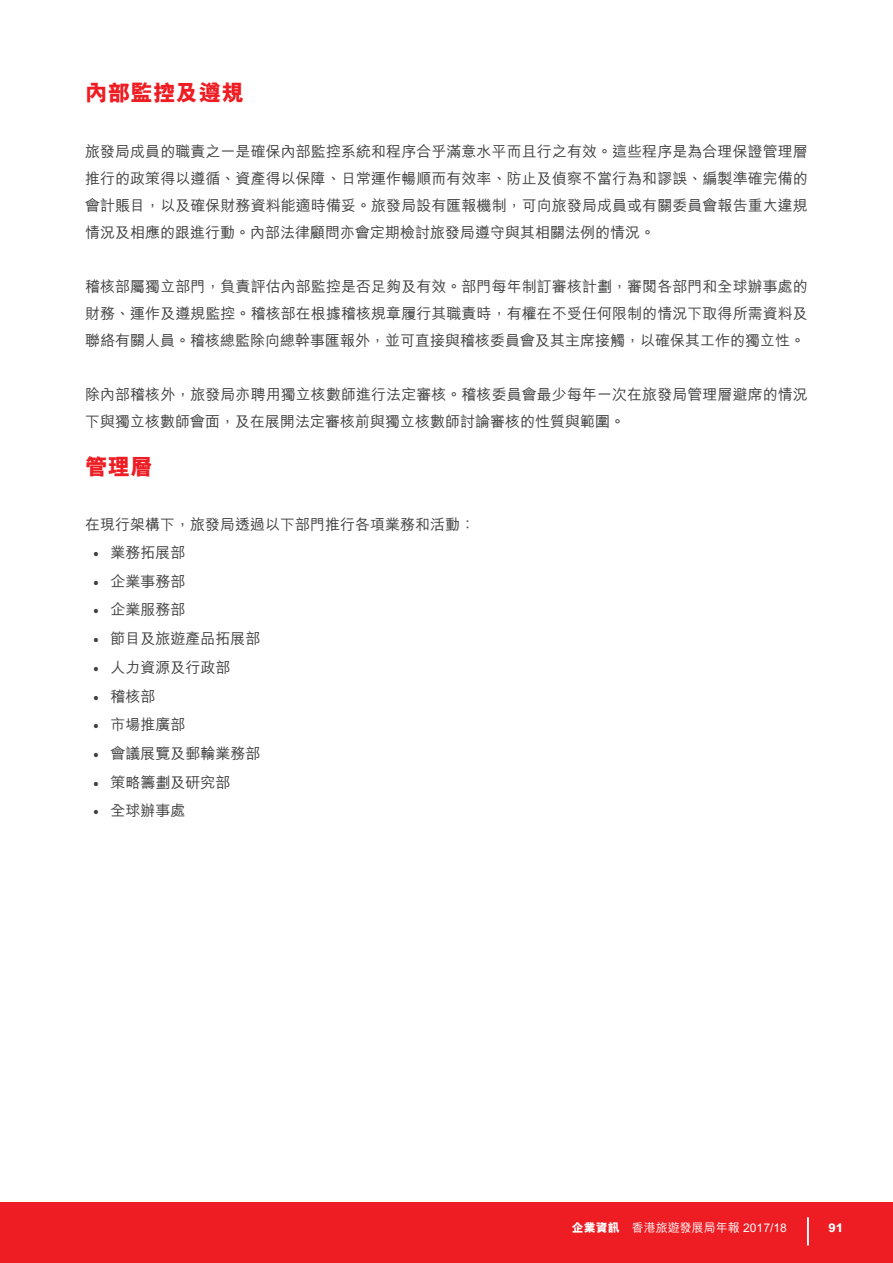
<style>
.page{position:relative;width:893px;height:1263px;background:#fff}
.page>*{position:absolute;margin:0;border:0;box-sizing:border-box;transform-origin:0 0}
.t1{font:800 22.5px "M Hei HK";letter-spacing:.01em;color:#ee1d23}
.t2{font:500 15px/27px "M Hei HK";color:#3e3e3f;text-align:justify}
.t3{font:500 12px "M Hei HK";color:#fff}
.t4{font:800 12px "M Hei HK";color:#fff}
.s1{font-family:"Source Sans Pro";font-weight:700}
.s2{font-weight:800}
</style>
<div class="page">
<div style="left:0;top:1202px;width:893px;height:61px;background:#ee1d23"></div>
<svg style="left:807px;top:1217px;width:2px;height:28px"></svg>
<h1 class="t1" style="left:85px;top:78px;width:160px">內部監控及遵規</h1>
<p class="t2" style="left:85px;top:137px;width:724px">旅發局成員的職責之一是確保內部監控系統和程序合乎滿意水平而且行之有效。這些程序是為合理保證管理層推行的政策得以遵循、資產得以保障、日常運作暢順而有效率、防止及偵察不當行為和謬誤、編製準確完備的會計賬目，以及確保財務資料能適時備妥。旅發局設有匯報機制，可向旅發局成員或有關委員會報告重大違規情況及相應的跟進行動。內部法律顧問亦會定期檢討旅發局遵守與其相關法例的情況。</p>
<p class="t2" style="left:85px;top:272px;width:724px">稽核部屬獨立部門，負責評估內部監控是否足夠及有效。部門每年制訂審核計劃，審閱各部門和全球辦事處的財務、運作及遵規監控。稽核部在根據稽核規章履行其職責時，有權在不受任何限制的情況下取得所需資料及聯絡有關人員。稽核總監除向總幹事匯報外，並可直接與稽核委員會及其主席接觸，以確保其工作的獨立性。</p>
<p class="t2" style="left:85px;top:380px;width:724px">除內部稽核外，旅發局亦聘用獨立核數師進行法定審核。稽核委員會最少每年一次在旅發局管理層避席的情況下與獨立核數師會面，及在展開法定審核前與獨立核數師討論審核的性質與範圍。</p>
<h1 class="t1" style="left:85px;top:451px;width:69px">管理層</h1>
<p class="t2" style="left:85px;top:510px;width:391px">在現行架構下，旅發局透過以下部門推行各項業務和活動：</p>
<p class="t2" style="left:94px;top:538px;width:94px"><span class="s1">•</span> 業務拓展部</p>
<p class="t2" style="left:94px;top:567px;width:94px"><span class="s1">•</span> 企業事務部</p>
<p class="t2" style="left:94px;top:595px;width:94px"><span class="s1">•</span> 企業服務部</p>
<p class="t2" style="left:94px;top:624px;width:169px"><span class="s1">•</span> 節目及旅遊產品拓展部</p>
<p class="t2" style="left:94px;top:653px;width:139px"><span class="s1">•</span> 人力資源及行政部</p>
<p class="t2" style="left:94px;top:681px;width:64px"><span class="s1">•</span> 稽核部</p>
<p class="t2" style="left:94px;top:710px;width:94px"><span class="s1">•</span> 市場推廣部</p>
<p class="t2" style="left:94px;top:739px;width:169px"><span class="s1">•</span> 會議展覽及郵輪業務部</p>
<p class="t2" style="left:94px;top:767px;width:139px"><span class="s1">•</span> 策略籌劃及研究部</p>
<p class="t2" style="left:94px;top:796px;width:94px"><span class="s1">•</span> 全球辦事處</p>
<p class="t3" style="left:572px;top:1219px;width:216px"><span class="s2">企業資訊</span> 香港旅遊發展局年報 2017/18</p>
<p class="t4" style="left:828px;top:1220px;width:16px">91</p>
</div>
